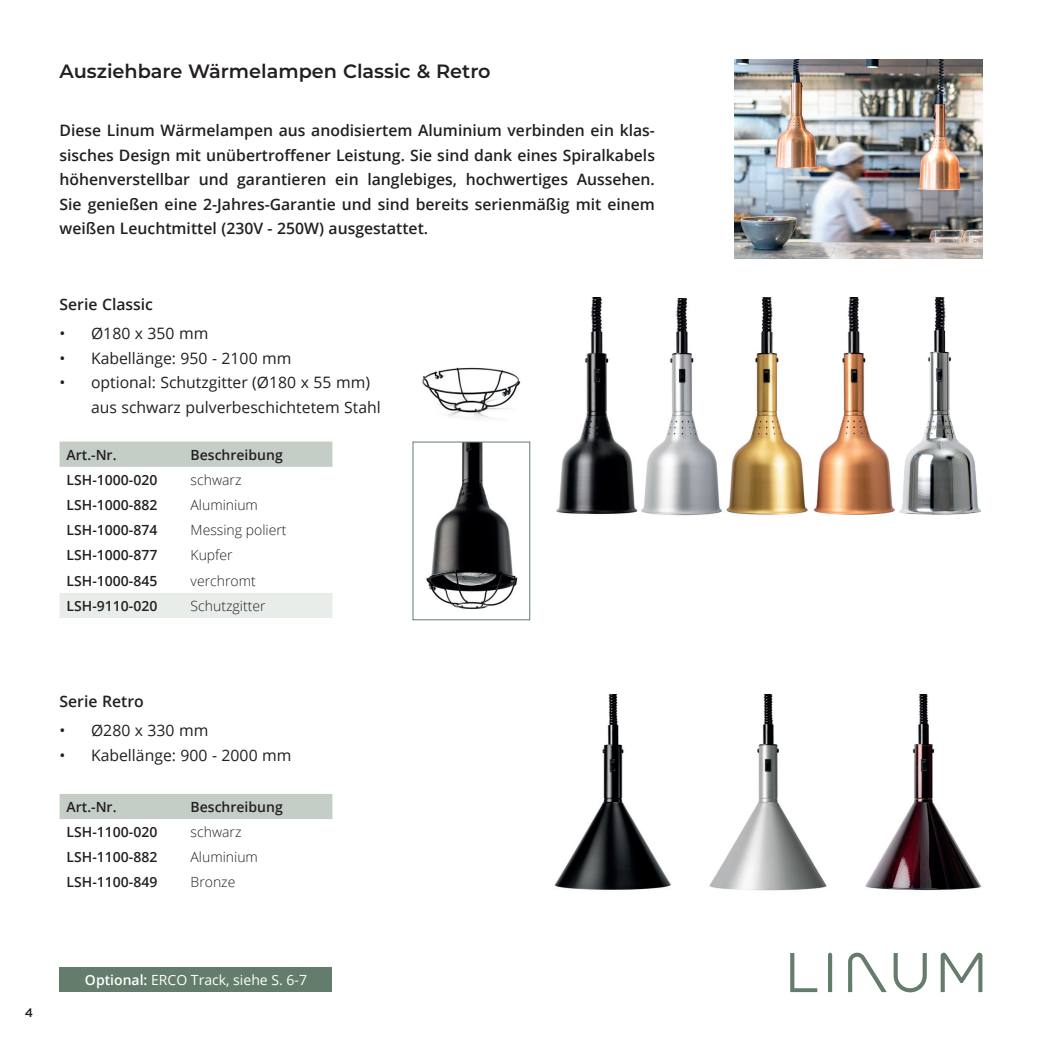
<style>
.page{position:relative;width:1042px;height:1042px;background:#fff}
.page>*{position:absolute;margin:0;border:0;box-sizing:border-box;transform-origin:0 0}
.t1{font:600 19.25px "Montserrat";color:#231f20}
.t2{font:600 15.75px/24.5px "Open Sans";color:#231f20;text-align:justify}
.t3{font:15.75px/24.5px "Open Sans";color:#231f20}
.t4{font:600 14px "Open Sans";color:#231f20}
.t5{font:300 14px "Open Sans";color:#231f20}
.t6{font:14px "Open Sans";color:#fff}
.t7{font:500 12.25px "Gotham";color:#231f20}
.s1{font-weight:600}
</style>
<div class="page">
<img style="left:530px;top:298px;width:108px;height:230px">
<img style="left:640px;top:298px;width:82px;height:218px">
<img style="left:814px;top:298px;width:81px;height:217px">
<img style="left:726px;top:298px;width:82px;height:217px">
<img style="left:899px;top:328px;width:82px;height:187px">
<img style="left:934px;top:298px;width:12px;height:30px">
<img style="left:422px;top:311px;width:126px;height:152px">
<svg style="left:60px;top:441px;width:272px;height:26px;background:#c5cec7"></svg>
<div style="left:60px;top:593px;width:272px;height:25px;background:#e8edea"></div>
<img style="left:554px;top:694px;width:117px;height:196px">
<img style="left:865px;top:694px;width:117px;height:197px">
<img style="left:709px;top:694px;width:118px;height:197px">
<div style="left:60px;top:794px;width:272px;height:25px;background:#c4cdc6"></div>
<img style="left:422px;top:443px;width:106px;height:167px">
<div style="left:412px;top:441px;width:118px;height:179px;border:1px solid #637c6c"></div>
<div style="left:60px;top:967px;width:272px;height:25px;background:#637c6c"></div>
<img style="left:734px;top:60px;width:248px;height:198px">
<svg style="left:790px;top:953px;width:27px;height:39px"></svg>
<svg style="left:893px;top:953px;width:34px;height:39px"></svg>
<svg style="left:848px;top:952px;width:39px;height:40px"></svg>
<svg style="left:940px;top:952px;width:42px;height:40px"></svg>
<svg style="left:828px;top:952px;width:4px;height:40px"></svg>
<p class="t1" style="left:60px;top:58px;width:433px">Ausziehbare Wärmelampen Classic &amp; Retro</p>
<p class="t2" style="left:60px;top:118px;width:597px">Diese Linum Wärmelampen aus anodisiertem Aluminium verbinden ein klas&shy;sisches Design mit unübertroffener Leistung. Sie sind dank eines Spiralkabels höhenverstellbar und garantieren ein langlebiges, hochwertiges Aussehen.<br>Sie genießen eine 2-Jahres-Garantie und sind bereits serienmäßig mit einem weißen Leuchtmittel (230V - 250W) ausgestattet.</p>
<p class="t2" style="left:60px;top:291px;width:95px">Serie Classic</p>
<p class="t3" style="left:60px;top:321px;width:150px">• Ø180 x 350 mm</p>
<p class="t3" style="left:60px;top:345px;width:233px">• Kabellänge: 950 - 2100 mm</p>
<p class="t3" style="left:91px;top:370px;width:291px;text-indent:-32px">• optional: Schutzgitter (Ø180 x 55 mm) aus schwarz pulverbeschichtetem Stahl</p>
<p class="t4" style="left:67px;top:445px;width:51px">Art.-Nr.</p>
<p class="t4" style="left:191px;top:445px;width:94px">Beschreibung</p>
<p class="t4" style="left:67px;top:470px;width:92px">LSH-1000-020</p>
<p class="t5" style="left:191px;top:470px;width:52px">schwarz</p>
<p class="t4" style="left:67px;top:495px;width:92px">LSH-1000-882</p>
<p class="t5" style="left:191px;top:495px;width:69px">Aluminium</p>
<p class="t4" style="left:67px;top:520px;width:92px">LSH-1000-874</p>
<p class="t5" style="left:191px;top:520px;width:97px">Messing poliert</p>
<p class="t4" style="left:67px;top:546px;width:92px">LSH-1000-877</p>
<p class="t5" style="left:191px;top:546px;width:44px">Kupfer</p>
<p class="t4" style="left:67px;top:571px;width:92px">LSH-1000-845</p>
<p class="t5" style="left:191px;top:571px;width:67px">verchromt</p>
<p class="t4" style="left:67px;top:596px;width:92px">LSH-9110-020</p>
<p class="t5" style="left:191px;top:596px;width:76px">Schutzgitter</p>
<p class="t2" style="left:60px;top:688px;width:86px">Serie Retro</p>
<p class="t3" style="left:60px;top:718px;width:150px">• Ø280 x 330 mm</p>
<p class="t3" style="left:60px;top:742px;width:233px">• Kabellänge: 900 - 2000 mm</p>
<p class="t4" style="left:67px;top:797px;width:51px">Art.-Nr.</p>
<p class="t4" style="left:191px;top:797px;width:94px">Beschreibung</p>
<p class="t4" style="left:67px;top:822px;width:92px">LSH-1100-020</p>
<p class="t5" style="left:191px;top:822px;width:52px">schwarz</p>
<p class="t4" style="left:67px;top:847px;width:92px">LSH-1100-882</p>
<p class="t5" style="left:191px;top:847px;width:69px">Aluminium</p>
<p class="t4" style="left:67px;top:873px;width:92px">LSH-1100-849</p>
<p class="t5" style="left:191px;top:873px;width:46px">Bronze</p>
<p class="t7" style="left:25px;top:1005px;width:10px">4</p>
<p class="t6" style="left:85px;top:970px;width:223px"><span class="s1">Optional:</span> ERCO Track, siehe S. 6-7</p>
</div>
